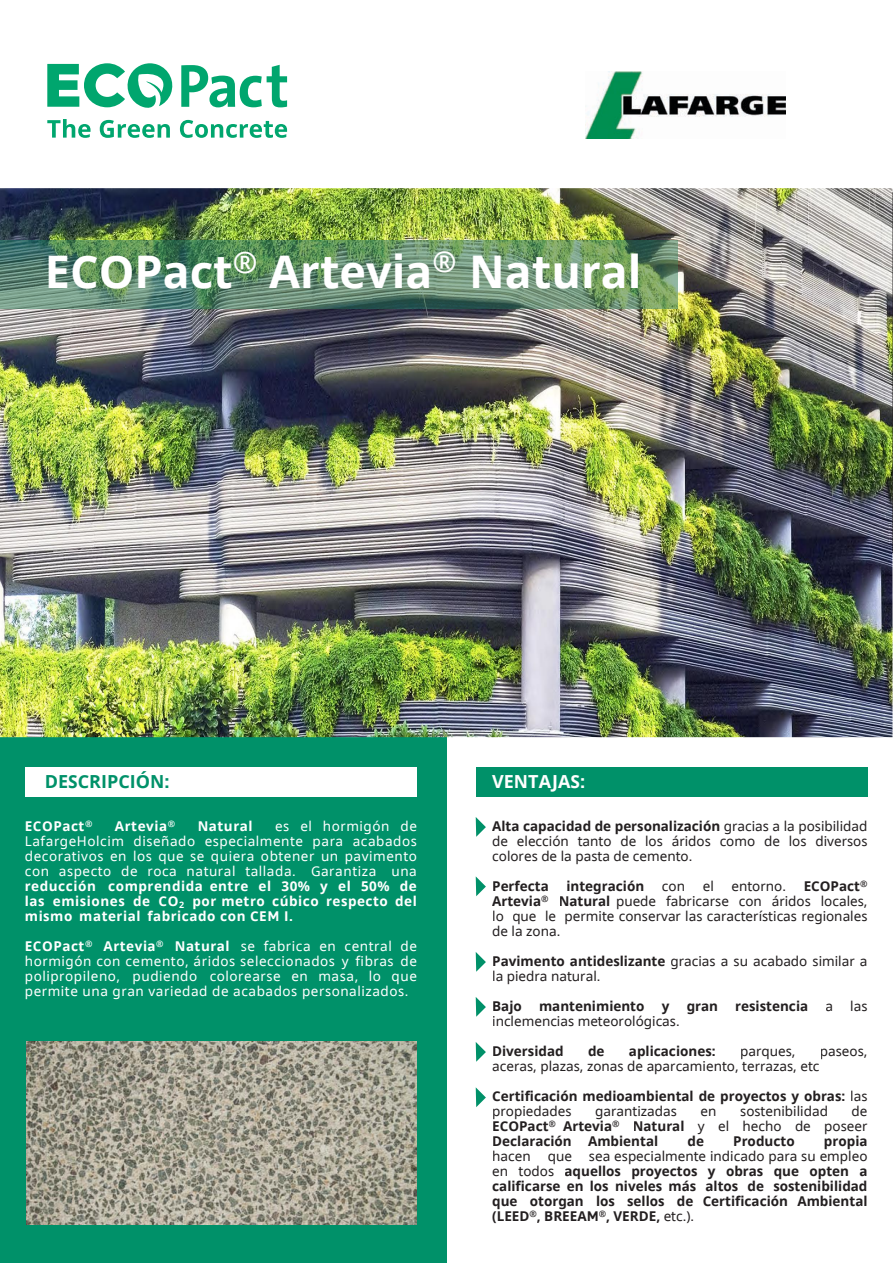
<style>
.page{position:relative;width:893px;height:1263px;background:#fff}
.page>*{position:absolute;margin:0;border:0;box-sizing:border-box;transform-origin:0 0}
.t1{font:700 45px "LH Noto Sans TT";color:#fff}
.t2{font:700 18px "LH Noto Sans TT";color:#009169}
.t3{font:700 18px "LH Noto Sans TT";color:#fff}
.t4{font:13.5px/15px "LH Noto Sans TT";color:#231f20;text-align:justify}
.t5{font:700 13.5px/15px "LH Noto Sans TT";color:#231f20;text-align:justify}
.t6{font:13.5px/15px "LH Noto Sans TT";letter-spacing:.04em;color:#fff;text-align:justify}
.t7{font:700 13.5px/15px "LH Noto Sans TT";letter-spacing:.04em;color:#fff;text-align:justify}
.s1{font-style:inherit}
.s2{font-weight:700}
.s3{font-weight:400}
</style>
<div class="page">
<div style="left:0;top:192px;width:446px;height:1071px;background:#009169"></div>
<hr style="left:892px;top:192px;width:1px;height:360px;background:#231f20">
<img style="left:0;top:188px;width:892px;height:549px">
<img style="left:0;top:241px;width:677px;height:67px">
<div style="left:476px;top:768px;width:391px;height:29px;background:#009169"></div>
<div style="left:26px;top:768px;width:391px;height:29px;background:#fff"></div>
<svg style="left:476px;top:817px;width:10px;height:20px"></svg>
<svg style="left:476px;top:876px;width:10px;height:20px"></svg>
<svg style="left:476px;top:952px;width:10px;height:20px"></svg>
<svg style="left:476px;top:1087px;width:10px;height:20px"></svg>
<img style="left:585px;top:71px;width:201px;height:68px">
<svg style="left:47px;top:63px;width:240px;height:75px"></svg>
<img style="left:26px;top:1042px;width:391px;height:182px">
<svg style="left:476px;top:997px;width:10px;height:20px"></svg>
<svg style="left:476px;top:1042px;width:10px;height:20px"></svg>
<h1 class="t1" style="left:45px;top:243px;width:598px">ECOPact<sup>®</sup> A<span class="s1">rtevia</span><sup>®</sup> Natural</h1>
<h2 class="t2" style="left:45px;top:770px;width:126px">DESCRIPCIÓN:</h2>
<h2 class="t3" style="left:492px;top:770px;width:95px">VENTAJAS:</h2>
<p class="t4" style="left:492px;top:819px;width:377px"><span class="s2">Alta capacidad de personalización</span> gracias a la posibilidad de elección tanto de los áridos como de los diversos colores de la pasta de cemento.</p>
<p class="t5" style="left:492px;top:878px;width:58px">Perfecta</p>
<p class="t5" style="left:566px;top:878px;width:79px">integración</p>
<p class="t4" style="left:662px;top:878px;width:25px">con</p>
<p class="t4" style="left:703px;top:878px;width:13px">el</p>
<p class="t4" style="left:731px;top:878px;width:56px">entorno.</p>
<p class="t7" style="left:25px;top:819px;width:69px">ECOPact<sup>®</sup></p>
<p class="t7" style="left:115px;top:819px;width:62px">Artevia<sup>®</sup></p>
<p class="t7" style="left:198px;top:819px;width:56px">Natural</p>
<p class="t6" style="left:25px;top:819px;width:394px;text-indent:250px">es el hormigón de LafargeHolcim diseñado especialmente para acabados decorativos en los que se quiera obtener un pavimento con aspecto de roca natural tallada. Garantiza una</p>
<p class="t7" style="left:25px;top:879px;width:394px">reducción comprendida entre el 30% y el 50% de las emisiones de CO<sub>2</sub> por metro cúbico respecto del mismo material fabricado con CEM I.</p>
<p class="t6" style="left:25px;top:939px;width:394px"><span class="s2">ECOPact</span><sup>®</sup> <span class="s2">Artevia</span><sup>®</sup> <span class="s2">Natural</span> se fabrica en central de hormigón con cemento, áridos seleccionados y fibras de polipropileno, pudiendo colorearse en masa, lo que permite una gran variedad de acabados personalizados.</p>
<p class="t4" style="left:492px;top:878px;width:377px;text-indent:311px"><span class="s2">ECOPact</span><sup>® </sup><span class="s2">Artevia</span><sup>®</sup> <span class="s2">Natural</span> puede fabricarse con áridos locales, lo que le permite conservar las características regionales de la zona.</p>
<p class="t4" style="left:492px;top:953px;width:377px"><span class="s2">Pavimento antideslizante</span> gracias a su acabado similar a la piedra natural.</p>
<p class="t5" style="left:492px;top:998px;width:31px">Bajo</p>
<p class="t5" style="left:539px;top:998px;width:107px">mantenimiento</p>
<p class="t5" style="left:662px;top:998px;width:9px">y</p>
<p class="t5" style="left:687px;top:998px;width:33px">gran</p>
<p class="t5" style="left:735px;top:998px;width:74px">resistencia</p>
<p class="t4" style="left:825px;top:998px;width:9px">a</p>
<p class="t4" style="left:850px;top:998px;width:19px">las</p>
<p class="t4" style="left:492px;top:1013px;width:189px">inclemencias meteorológicas.</p>
<p class="t5" style="left:492px;top:1043px;width:73px">Diversidad</p>
<p class="t5" style="left:588px;top:1043px;width:18px">de</p>
<p class="t5" style="left:629px;top:1043px;width:88px">aplicaciones:</p>
<p class="t4" style="left:740px;top:1043px;width:57px">parques,</p>
<p class="t4" style="left:820px;top:1043px;width:49px">paseos,</p>
<p class="t4" style="left:492px;top:1058px;width:329px">aceras, plazas, zonas de aparcamiento, terrazas, etc</p>
<p class="t5" style="left:492px;top:1088px;width:377px">Certificación medioambiental de proyectos y obras: <span class="s3">las propiedades</span></p>
<p class="t5" style="left:492px;top:1103px;width:377px;text-indent:359px"><span class="s3">de </span>ECOPact<sup>®</sup> Artevia<sup>®</sup> Natural <span class="s3">y el hecho de poseer </span>Declaración Ambiental</p>
<p class="t4" style="left:595px;top:1103px;width:83px">garantizadas</p>
<p class="t4" style="left:701px;top:1103px;width:17px">en</p>
<p class="t4" style="left:740px;top:1103px;width:89px">sostenibilidad</p>
<p class="t5" style="left:687px;top:1133px;width:18px">de</p>
<p class="t5" style="left:733px;top:1133px;width:63px">Producto</p>
<p class="t5" style="left:824px;top:1133px;width:45px">propia</p>
<p class="t5" style="left:492px;top:1148px;width:377px;text-indent:97px"><span class="s3">sea especialmente indicado para su empleo en todos</span> aquellos proyectos y obras que opten a calificarse en los niveles más altos de sostenibilidad que otorgan los sellos de Certificación Ambiental (LEED<sup>®</sup>, BREEAM<sup>®</sup>, VERDE, <span class="s3">etc.).</span></p>
<p class="t4" style="left:492px;top:1148px;width:40px">hacen</p>
<p class="t4" style="left:548px;top:1148px;width:26px">que</p>
</div>
